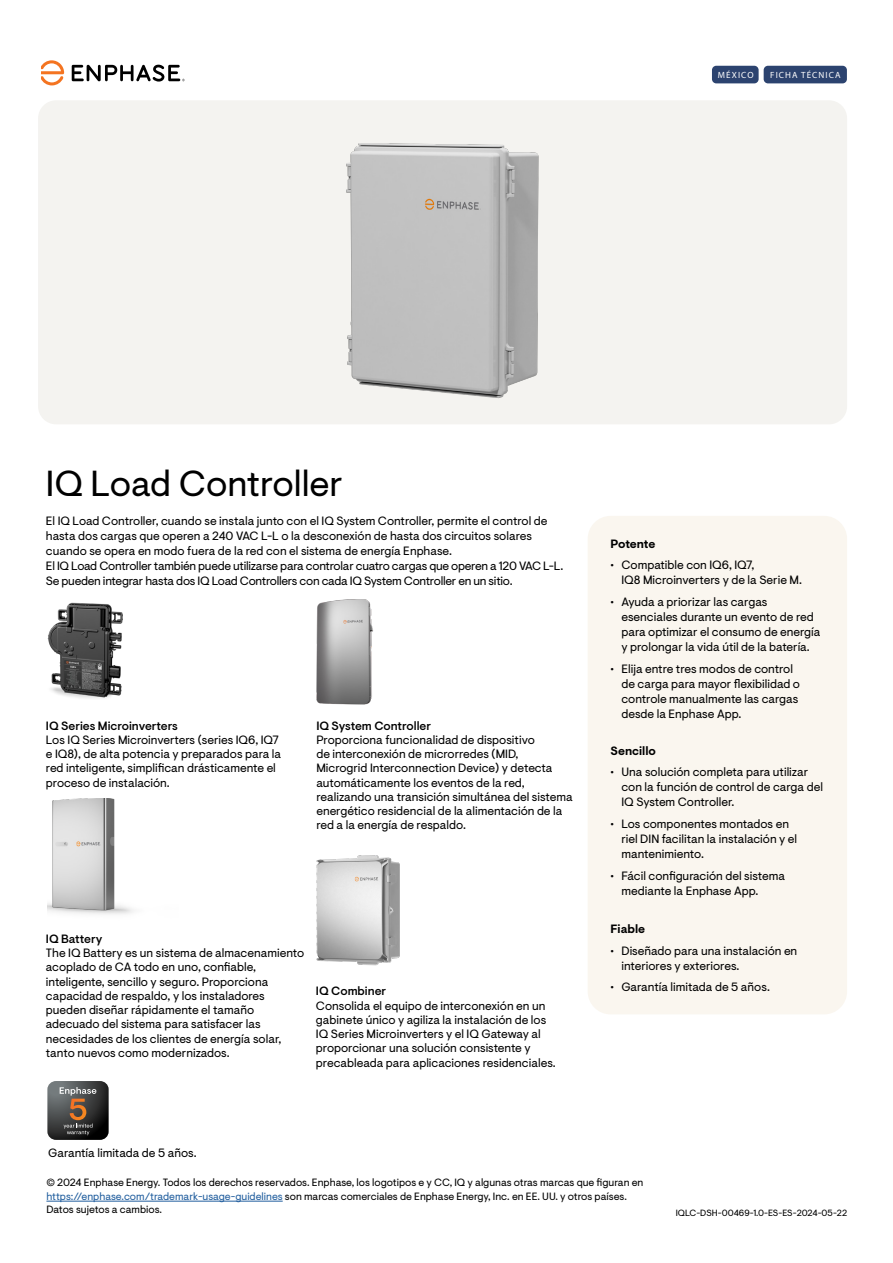
<style>
.page{position:relative;width:893px;height:1263px;background:#fff}
.page>*{position:absolute;margin:0;border:0;box-sizing:border-box;transform-origin:0 0}
.t1{font:36px "Enphase Visuelt";color:#000}
.t2{font:12px/14.2px "Enphase Visuelt";color:#000}
.t3{font:12px/15px "Enphase Visuelt";letter-spacing:-.02em;color:#000}
.t4{font:500 12px "Enphase Visuelt";color:#000}
.t5{font:700 12px "Enphase Visuelt";color:#000}
.t6{font:10.5px/13.5px "Enphase Visuelt";color:#000}
.t7{font:9px "Enphase Visuelt";color:#000}
.t8{font:9px "Myriad Pro";letter-spacing:.12em;color:#fff}
.s1{color:#215e9e}
</style>
<div class="page">
<hr style="left:46px;top:1201px;width:237px;height:1px;background:#215e9e">
<div style="left:38px;top:100px;width:809px;height:324px;background:#f4f3f0;border-radius:18px"></div>
<div style="left:588px;top:516px;width:259px;height:498px;background:#faf6ef;border-radius:23px"></div>
<div style="left:764px;top:66px;width:83px;height:17px;background:#2c436f;border-radius:4px"></div>
<img style="left:346px;top:143px;width:193px;height:255px">
<img style="left:47px;top:602px;width:76px;height:97px">
<img style="left:317px;top:599px;width:57px;height:106px">
<img style="left:47px;top:798px;width:87px;height:116px">
<img style="left:316px;top:855px;width:84px;height:111px">
<svg style="left:41px;top:60px;width:23px;height:25px"></svg>
<svg style="left:72px;top:64px;width:113px;height:18px"></svg>
<svg style="left:47px;top:1081px;width:62px;height:59px"></svg>
<svg style="left:70px;top:1099px;width:16px;height:21px"></svg>
<div style="left:712px;top:66px;width:47px;height:17px;background:#2c436f;border-radius:4px"></div>
<p class="t8" style="left:718px;top:69px;width:37px">MÉXICO</p>
<p class="t8" style="left:770px;top:69px;width:72px">FICHA TÉCNICA</p>
<h1 class="t1" style="left:46px;top:463px;width:298px">IQ Load Controller</h1>
<p class="t3" style="left:46px;top:513px;width:519px">El IQ Load Controller, cuando se instala junto con el IQ System Controller, permite el control de hasta dos cargas que operen a 240 VAC L-L o la desconexión de hasta dos circuitos solares cuando se opera en modo fuera de la red con el sistema de energía Enphase.<br>El IQ Load Controller también puede utilizarse para controlar cuatro cargas que operen a 120 VAC L-L.<br>Se pueden integrar hasta dos IQ Load Controllers con cada IQ System Controller en un sitio.</p>
<p class="t4" style="left:46px;top:718px;width:133px">IQ Series Microinverters</p>
<p class="t2" style="left:46px;top:733px;width:237px">Los IQ Series Microinverters (series IQ6, IQ7 e IQ8), de alta potencia y preparados para la red inteligente, simplifican drásticamente el proceso de instalación.</p>
<p class="t4" style="left:316px;top:718px;width:116px">IQ System Controller</p>
<p class="t2" style="left:316px;top:733px;width:258px">Proporciona funcionalidad de dispositivo<br>de interconexión de microrredes (MID,<br>Microgrid Interconnection Device) y detecta automáticamente los eventos de la red, realizando una transición simultánea del sistema energético residencial de la alimentación de la red a la energía de respaldo.</p>
<p class="t4" style="left:46px;top:932px;width:58px">IQ Battery</p>
<p class="t2" style="left:46px;top:946px;width:260px">The IQ Battery es un sistema de almacenamiento acoplado de CA todo en uno, confiable, inteligente, sencillo y seguro. Proporciona capacidad de respaldo, y los instaladores pueden diseñar rápidamente el tamaño adecuado del sistema para satisfacer las necesidades de los clientes de energía solar, tanto nuevos como modernizados.</p>
<p class="t4" style="left:316px;top:984px;width:72px">IQ Combiner</p>
<p class="t2" style="left:316px;top:999px;width:241px">Consolida el equipo de interconexión en un gabinete único y agiliza la instalación de los IQ Series Microinverters y el IQ Gateway al proporcionar una solución consistente y precableada para aplicaciones residenciales.</p>
<p class="t2" style="left:48px;top:1145px;width:150px">Garantía limitada de 5 años.</p>
<p class="t5" style="left:611px;top:536px;width:46px">Potente</p>
<p class="t2" style="left:621px;top:558px;width:182px;line-height:15px;text-indent:-11px">• Compatible con IQ6, IQ7,<br>IQ8 Microinverters y de la Serie M.</p>
<p class="t2" style="left:621px;top:595px;width:201px;line-height:15px;text-indent:-11px">• Ayuda a priorizar las cargas esenciales durante un evento de red para optimizar el consumo de energía y prolongar la vida útil de la batería.</p>
<p class="t2" style="left:621px;top:662px;width:180px;line-height:15px;text-indent:-11px">• Elija entre tres modos de control de carga para mayor flexibilidad o controle manualmente las cargas desde la Enphase App.</p>
<p class="t5" style="left:611px;top:743px;width:47px">Sencillo</p>
<p class="t2" style="left:621px;top:765px;width:203px;line-height:15px;text-indent:-11px">• Una solución completa para utilizar con la función de control de carga del<br>IQ System Controller.</p>
<p class="t2" style="left:621px;top:817px;width:177px;line-height:15px;text-indent:-11px">• Los componentes montados en riel DIN facilitan la instalación y el mantenimiento.</p>
<p class="t2" style="left:621px;top:869px;width:165px;line-height:15px;text-indent:-11px">• Fácil configuración del sistema mediante la Enphase App.</p>
<p class="t5" style="left:611px;top:922px;width:36px">Fiable</p>
<p class="t2" style="left:621px;top:943px;width:177px;line-height:15px;text-indent:-11px">• Diseñado para una instalación en interiores y exteriores.</p>
<p class="t2" style="left:611px;top:980px;width:161px">• Garantía limitada de 5 años.</p>
<p class="t6" style="left:46px;top:1176px;width:598px">© 2024 Enphase Energy. Todos los derechos reservados. Enphase, los logotipos e y CC, IQ y algunas otras marcas que figuran en <span class="s1">https://enphase.com/trademark-usage-guidelines</span> son marcas comerciales de Enphase Energy, Inc. en EE. UU. y otros países.<br>Datos sujetos a cambios.</p>
<p class="t7" style="left:676px;top:1207px;width:173px">IQLC-DSH-00469-1.0-ES-ES-2024-05-22</p>
</div>
